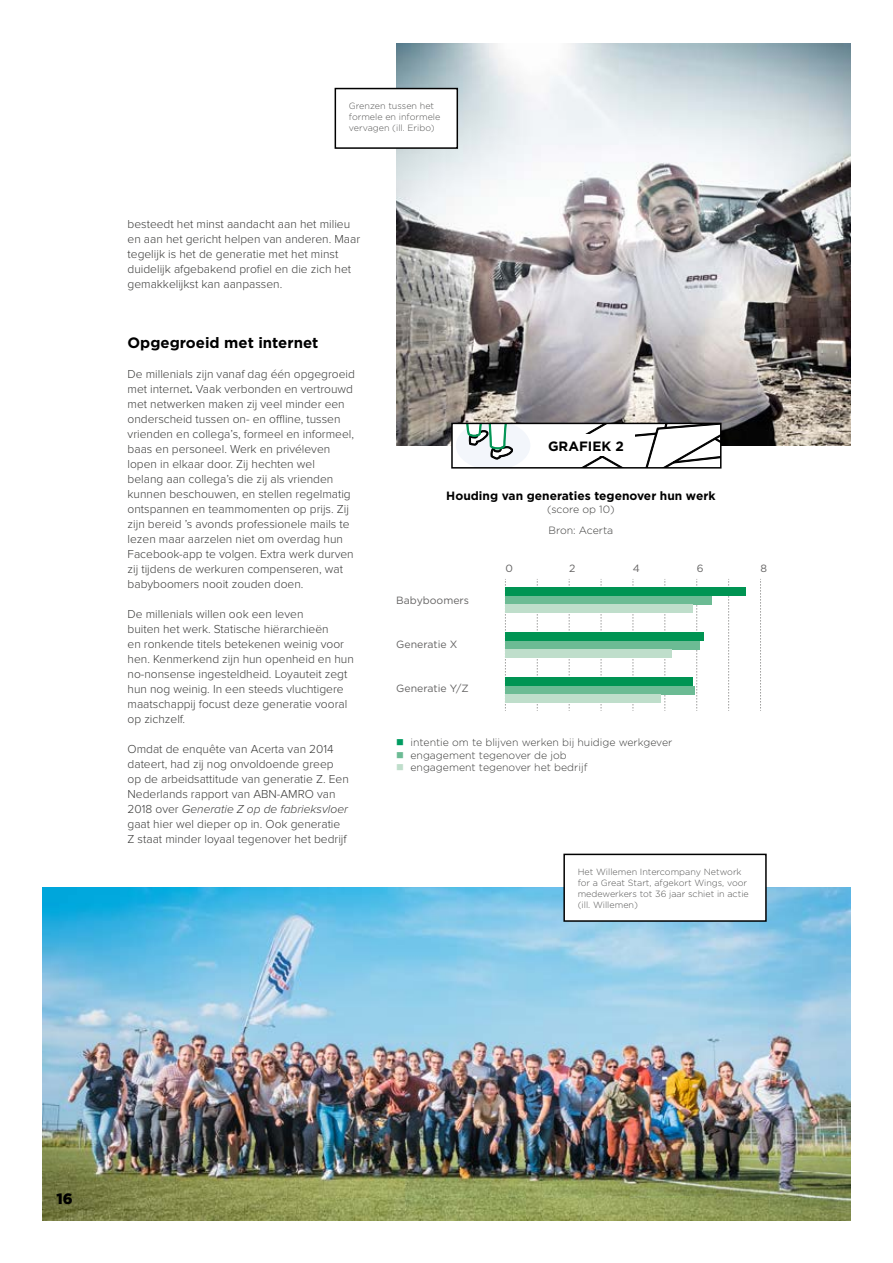
<style>
.page{position:relative;width:893px;height:1263px;background:#fff}
.page>*{position:absolute;margin:0;border:0;box-sizing:border-box;transform-origin:0 0}
.t1{font:700 15px "Gotham";color:#000}
.t2{font:900 15px "Gotham";color:#000}
.t3{font:700 13.5px "Gotham";color:#000}
.t4{font:300 12px/15px "Proxima Nova";color:#3c3c3b}
.t5{font:700 12px "Gotham";color:#000}
.t6{font:300 10.5px/21.1px "Gotham";color:#3c3c3b}
.t7{font:10.5px "Gotham";color:#646363}
.t8{font:300 9px/10.8px "Gotham";color:#575756}
.s1{font-weight:600}
.s2{font-style:italic}
.s3{color:#009c61}
.s4{color:#6cbb94}
.s5{color:#bfdecb}
</style>
<div class="page">
<img style="left:43px;top:888px;width:807px;height:332px">
<img style="left:396px;top:43px;width:454px;height:403px">
<svg style="left:454px;top:426px;width:264px;height:40px"></svg>
<div style="left:451px;top:423px;width:270px;height:46px;border:2px solid #000"></div>
<div style="left:537px;top:434px;width:98px;height:22px;background:#fff"></div>
<svg style="left:505px;top:579px;width:1px;height:132px"></svg>
<svg style="left:537px;top:579px;width:1px;height:132px"></svg>
<svg style="left:569px;top:579px;width:1px;height:132px"></svg>
<svg style="left:601px;top:579px;width:1px;height:132px"></svg>
<svg style="left:633px;top:579px;width:1px;height:132px"></svg>
<svg style="left:665px;top:579px;width:1px;height:132px"></svg>
<svg style="left:696px;top:579px;width:1px;height:132px"></svg>
<svg style="left:728px;top:579px;width:1px;height:132px"></svg>
<svg style="left:760px;top:579px;width:1px;height:132px"></svg>
<div style="left:506px;top:588px;width:240px;height:8px;background:#009453"></div>
<div style="left:506px;top:596px;width:206px;height:9px;background:#6cbb94"></div>
<div style="left:506px;top:605px;width:187px;height:8px;background:#bfdecb"></div>
<div style="left:506px;top:633px;width:198px;height:8px;background:#009453"></div>
<div style="left:506px;top:641px;width:194px;height:9px;background:#6cbb94"></div>
<div style="left:506px;top:650px;width:166px;height:8px;background:#bfdecb"></div>
<div style="left:506px;top:678px;width:187px;height:8px;background:#009453"></div>
<div style="left:506px;top:686px;width:189px;height:9px;background:#6cbb94"></div>
<div style="left:506px;top:695px;width:155px;height:8px;background:#bfdecb"></div>
<div style="left:564px;top:854px;width:202px;height:67px;background:#fff"></div>
<div style="left:563px;top:854px;width:204px;height:68px;border:2px solid #000"></div>
<div style="left:335px;top:89px;width:122px;height:59px;background:#fff"></div>
<div style="left:335px;top:88px;width:123px;height:61px;border:2px solid #000"></div>
<p class="t8" style="left:349px;top:100px;width:93px">Grenzen tussen het formele en informele vervagen (ill. Eribo)</p>
<p class="t4" style="left:128px;top:216px;width:234px">besteedt het minst aandacht aan het milieu en aan het gericht helpen van anderen. Maar tegelijk is het de generatie met het minst duidelijk afgebakend profiel en die zich het gemakkelijkst kan aanpassen.</p>
<p class="t1" style="left:128px;top:332px;width:192px">Opgegroeid met internet</p>
<p class="t4" style="left:128px;top:366px;width:229px">De millenials zijn vanaf dag één opgegroeid met internet<span class="s1">.</span> Vaak verbonden en vertrouwd met netwerken maken zij veel minder een onderscheid tussen on- en offline, tussen vrienden en collega’s, formeel en informeel, baas en personeel. Werk en privéleven lopen in elkaar door. Zij hechten wel<br>belang aan collega’s die zij als vrienden kunnen beschouwen, en stellen regelmatig ontspannen en teammomenten op prijs. Zij zijn bereid ’s avonds professionele mails te lezen maar aarzelen niet om overdag hun Facebook-app te volgen. Extra werk durven zij tijdens de werkuren compenseren, wat babyboomers nooit zouden doen.</p>
<p class="t4" style="left:128px;top:606px;width:228px">De millenials willen ook een leven<br>buiten het werk. Statische hiërarchieën<br>en ronkende titels betekenen weinig voor hen. Kenmerkend zijn hun openheid en hun no-nonsense ingesteldheid. Loyauteit zegt hun nog weinig. In een steeds vluchtigere maatschappij focust deze generatie vooral op zichzelf.</p>
<p class="t4" style="left:128px;top:741px;width:223px">Omdat de enquête van Acerta van 2014 dateert, had zij nog onvoldoende greep op de arbeidsattitude van generatie Z. Een Nederlands rapport van ABN-AMRO van 2018 over <span class="s2">Generatie Z op de fabrieksvloer </span>gaat hier wel dieper op in. Ook generatie Z staat minder loyaal tegenover het bedrijf</p>
<p class="t3" style="left:548px;top:437px;width:77px">GRAFIEK 2</p>
<p class="t5" style="left:446px;top:488px;width:271px">Houding van generaties tegenover hun werk</p>
<p class="t6" style="left:547px;top:498px;width:69px">(score op 10)<br>Bron: Acerta</p>
<p class="t7" style="left:396px;top:594px;width:74px">Babyboomers</p>
<p class="t7" style="left:396px;top:638px;width:63px">Generatie X</p>
<p class="t7" style="left:396px;top:682px;width:74px">Generatie Y/Z</p>
<p class="t7" style="left:505px;top:562px;width:9px">0</p>
<p class="t7" style="left:569px;top:562px;width:8px">2</p>
<p class="t7" style="left:633px;top:562px;width:9px">4</p>
<p class="t7" style="left:697px;top:562px;width:8px">6</p>
<p class="t7" style="left:760px;top:562px;width:8px">8</p>
<p class="t6" style="left:396px;top:731px;width:278px"><span class="s3">■</span> intentie om te blijven werken bij huidige werkgever</p>
<p class="t6" style="left:396px;top:744px;width:172px"><span class="s4">■</span> engagement tegenover de job</p>
<p class="t6" style="left:396px;top:757px;width:193px"><span class="s5">■</span> engagement tegenover het bedrijf</p>
<p class="t8" style="left:578px;top:866px;width:173px">Het Willemen Intercompany Network for a Great Start, afgekort Wings, voor medewerkers tot 36 jaar schiet in actie (ill. Willemen)</p>
<p class="t2" style="left:56px;top:1188px;width:18px">16</p>
</div>
